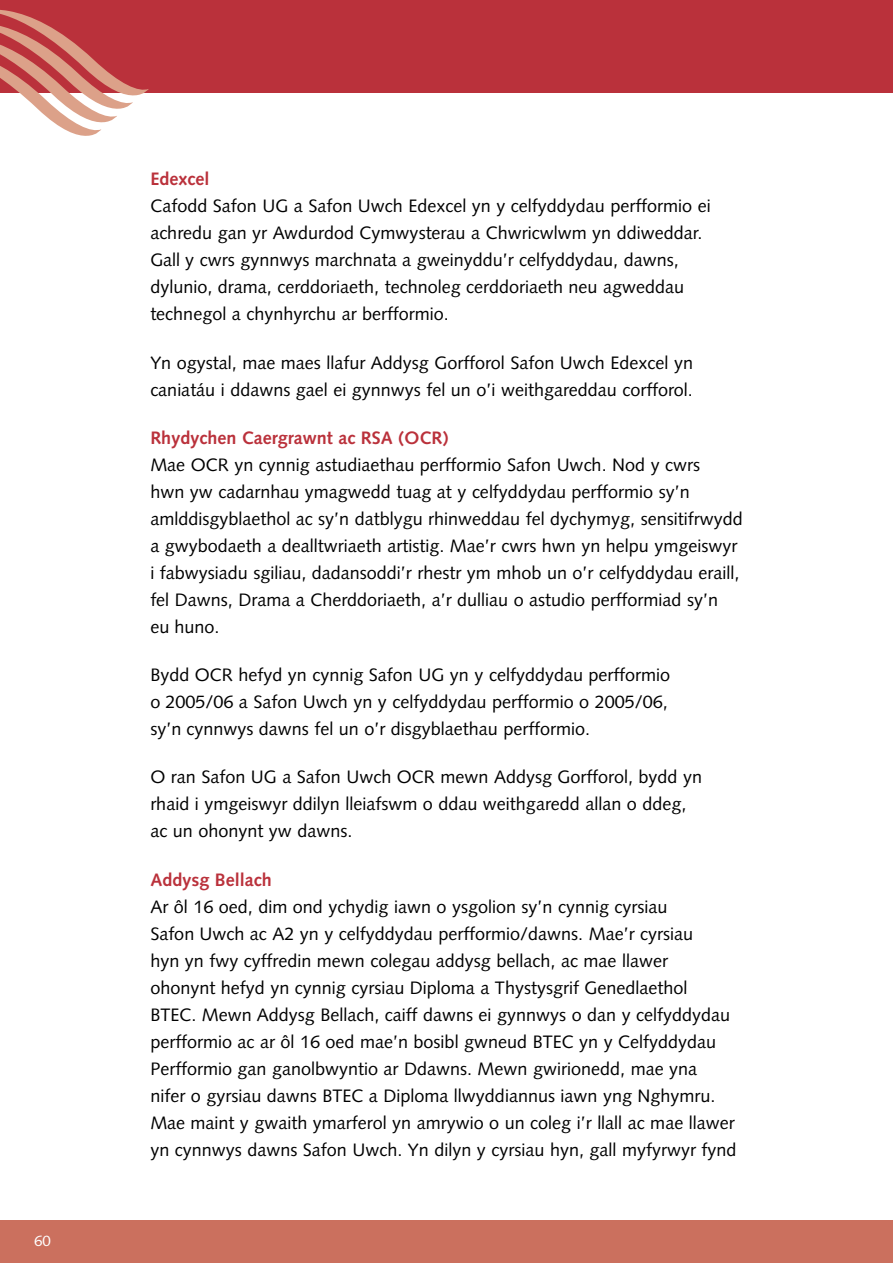
<style>
.page{position:relative;width:893px;height:1263px;background:#fff}
.page>*{position:absolute;margin:0;border:0;box-sizing:border-box;transform-origin:0 0}
.Body_Text{font:18px/27px "Syntax";color:#000}
.sub_sub_sub_head{font:700 18px "Syntax";color:#ba313b}
.t1{font:15px "Syntax";color:#fff}
</style>
<div class="page">
<div style="left:0;top:1220px;width:893px;height:43px;background:#cb705e"></div>
<div style="left:0;top:0;width:893px;height:92px;background:#ba313b"></div>
<svg style="left:0;top:10px;width:149px;height:126px"></svg>
<p class="t1" style="left:34px;top:1232px;width:18px">60</p>
<p class="sub_sub_sub_head" style="left:150px;top:169px;width:61px">Edexcel</p>
<p class="Body_Text" style="left:150px;top:193px;width:562px">Cafodd Safon UG a Safon Uwch Edexcel yn y celfyddydau perfformio ei achredu gan yr Awdurdod Cymwysterau a Chwricwlwm yn ddiweddar.<br>Gall y cwrs gynnwys marchnata a gweinyddu’r celfyddydau, dawns, dylunio, drama, cerddoriaeth, technoleg cerddoriaeth neu agweddau technegol a chynhyrchu ar berfformio.</p>
<p class="Body_Text" style="left:150px;top:349px;width:544px">Yn ogystal, mae maes llafur Addysg Gorfforol Safon Uwch Edexcel yn caniatáu i ddawns gael ei gynnwys fel un o’i weithgareddau corfforol.</p>
<p class="sub_sub_sub_head" style="left:150px;top:427px;width:300px">Rhydychen Caergrawnt ac RSA (OCR)</p>
<p class="Body_Text" style="left:150px;top:451px;width:594px">Mae OCR yn cynnig astudiaethau perfformio Safon Uwch. Nod y cwrs<br>hwn yw cadarnhau ymagwedd tuag at y celfyddydau perfformio sy’n amlddisgyblaethol ac sy’n datblygu rhinweddau fel dychymyg, sensitifrwydd a gwybodaeth a dealltwriaeth artistig. Mae’r cwrs hwn yn helpu ymgeiswyr i fabwysiadu sgiliau, dadansoddi’r rhestr ym mhob un o’r celfyddydau eraill, fel Dawns, Drama a Cherddoriaeth, a’r dulliau o astudio perfformiad sy’n<br>eu huno.</p>
<p class="Body_Text" style="left:150px;top:661px;width:521px">Bydd OCR hefyd yn cynnig Safon UG yn y celfyddydau perfformio o 2005/06 a Safon Uwch yn y celfyddydau perfformio o 2005/06, sy’n cynnwys dawns fel un o’r disgyblaethau perfformio.</p>
<p class="Body_Text" style="left:150px;top:764px;width:553px">O ran Safon UG a Safon Uwch OCR mewn Addysg Gorfforol, bydd yn rhaid i ymgeiswyr ddilyn lleiafswm o ddau weithgaredd allan o ddeg, ac un ohonynt yw dawns.</p>
<p class="sub_sub_sub_head" style="left:150px;top:869px;width:123px">Addysg Bellach</p>
<p class="Body_Text" style="left:150px;top:893px;width:588px">Ar ôl 16 oed, dim ond ychydig iawn o ysgolion sy’n cynnig cyrsiau<br>Safon Uwch ac A2 yn y celfyddydau perfformio/dawns. Mae’r cyrsiau<br>hyn yn fwy cyffredin mewn colegau addysg bellach, ac mae llawer ohonynt hefyd yn cynnig cyrsiau Diploma a Thystysgrif Genedlaethol BTEC. Mewn Addysg Bellach, caiff dawns ei gynnwys o dan y celfyddydau perfformio ac ar ôl 16 oed mae’n bosibl gwneud BTEC yn y Celfyddydau Perfformio gan ganolbwyntio ar Ddawns. Mewn gwirionedd, mae yna nifer o gyrsiau dawns BTEC a Diploma llwyddiannus iawn yng Nghymru.<br>Mae maint y gwaith ymarferol yn amrywio o un coleg i’r llall ac mae llawer yn cynnwys dawns Safon Uwch. Yn dilyn y cyrsiau hyn, gall myfyrwyr fynd</p>
</div>
